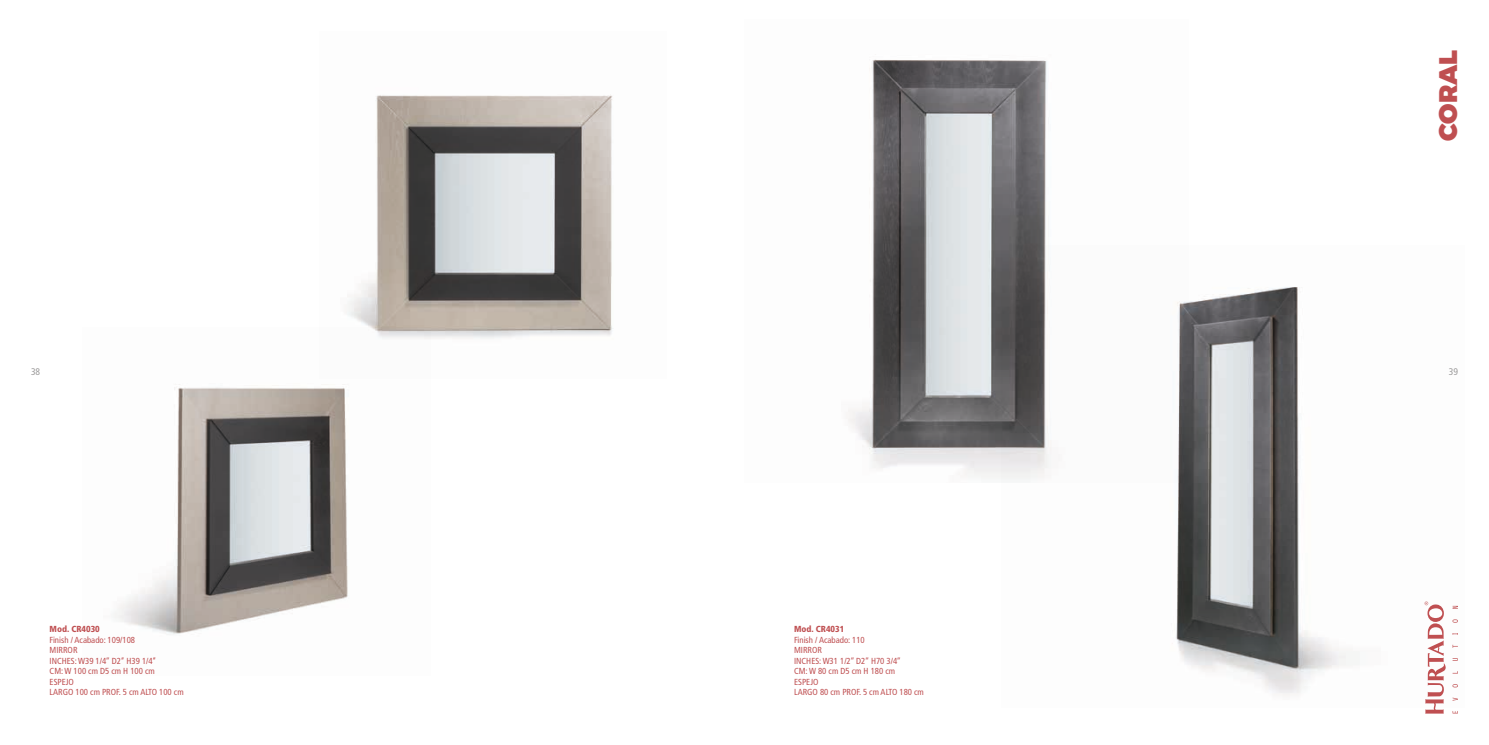
<style>
.page{position:relative;width:1489px;height:745px;background:#fff}
.page>*{position:absolute;margin:0;border:0;box-sizing:border-box;transform-origin:0 0}
.t1{font:900 25.38px "Montserrat";color:#bf4f51}
.t2{font:condensed 9.62px "Frutiger LT Std";color:#9e9d9d}
.t3{font:condensed 8.75px "Frutiger LT Std";color:#bf4f51}
.t4{font:900 condensed 8.75px "Frutiger LT Std";color:#bf4f51}
</style>
<div class="page">
<img style="left:1176px;top:287px;width:282px;height:413px">
<img style="left:848px;top:59px;width:340px;height:423px">
<img style="left:114px;top:384px;width:234px;height:251px">
<img style="left:346px;top:95px;width:267px;height:244px">
<svg style="left:1424px;top:601px;width:21px;height:112px"></svg>
<svg style="left:1452px;top:605px;width:5px;height:108px"></svg>
<h1 class="t1" style="left:1427px;top:141px;width:92px;rotate:-90deg">CORAL</h1>
<p class="t2" style="left:31px;top:366px;width:11px">38</p>
<p class="t2" style="left:1448px;top:366px;width:11px">39</p>
<p class="t4" style="left:50px;top:623px;width:52px">Mod. CR4030</p>
<p class="t3" style="left:50px;top:634px;width:87px">Finish / Acabado: 109/108</p>
<p class="t3" style="left:50px;top:644px;width:29px">MIRROR</p>
<p class="t3" style="left:50px;top:655px;width:108px">INCHES: W39 1/4’’ D2’’ H39 1/4’’</p>
<p class="t3" style="left:50px;top:665px;width:107px">CM: W 100 cm D5 cm H 100 cm</p>
<p class="t3" style="left:50px;top:676px;width:26px">ESPEJO</p>
<p class="t3" style="left:50px;top:686px;width:135px">LARGO 100 cm PROF. 5 cm ALTO 100 cm</p>
<p class="t4" style="left:794px;top:623px;width:52px">Mod. CR4031</p>
<p class="t3" style="left:794px;top:634px;width:72px">Finish / Acabado: 110</p>
<p class="t3" style="left:794px;top:644px;width:29px">MIRROR</p>
<p class="t3" style="left:794px;top:655px;width:108px">INCHES: W31 1/2’’ D2’’ H70 3/4’’</p>
<p class="t3" style="left:794px;top:665px;width:102px">CM: W 80 cm D5 cm H 180 cm</p>
<p class="t3" style="left:794px;top:676px;width:26px">ESPEJO</p>
<p class="t3" style="left:794px;top:686px;width:131px">LARGO 80 cm PROF. 5 cm ALTO 180 cm</p>
</div>
